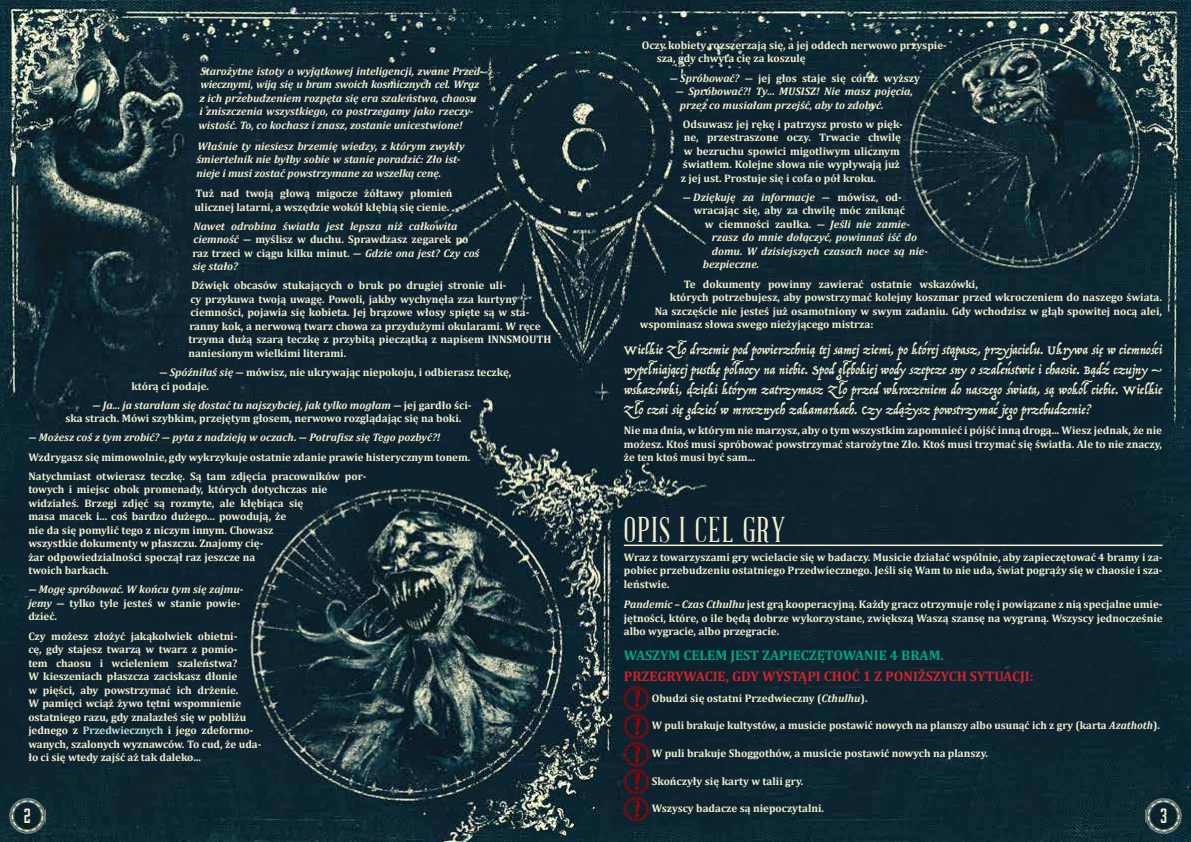
<style>
.page{position:relative;width:1191px;height:842px;background:#fff}
.page>*{position:absolute;margin:0;border:0;box-sizing:border-box;transform-origin:0 0}
.t1{font:35px "Abraham Lincoln";letter-spacing:.05em;color:#f4efcf}
.t2{font:21px "Moonshiner";color:#f4efcf}
.t3{font:700 14px "Cambria";color:#d2232a}
.t4{font:700 14px "Cambria";color:#00a587}
.t5{font:13.4px/20px "Trattatello";letter-spacing:.01em;color:#f4efcf;text-align:justify;scale:1.04 1}
.t6{font:700 11px/13.5px "Cambria";color:#f4efcf}
.t7{font:italic 700 11px/13.5px "Cambria";color:#f4efcf}
.s1{font-style:italic}
.s2{font-style:normal}
.s3{color:#bbe2d7}
</style>
<div class="page">
<img style="left:0;top:0;width:1191px;height:842px">
<hr style="left:624px;top:544px;width:538px;height:2px;background:#f4efcf">
<img style="left:624px;top:686px;width:25px;height:25px">
<img style="left:624px;top:713px;width:25px;height:26px">
<img style="left:624px;top:741px;width:25px;height:53px">
<img style="left:624px;top:796px;width:25px;height:25px">
<img style="left:9px;top:797px;width:36px;height:36px">
<img style="left:1145px;top:797px;width:36px;height:36px">
<p class="t6" style="left:657px;top:38px;width:291px;text-indent:-15px">Oczy kobiety rozszerzają się, a jej oddech nerwowo przyspie&shy;sza, gdy chwyta cię za koszulę</p>
<p class="t6" style="left:670px;top:71px;width:251px">― <span class="s1">Spróbować?</span> ― jej głos staje się coraz wyższy</p>
<p class="t7" style="left:676px;top:84px;width:238px"><span class="s2">―</span> Spróbować?! Ty... MUSISZ! Nie masz pojęcia,</p>
<p class="t7" style="left:680px;top:98px;width:205px">przez co musiałam przejść, aby to zdobyć.</p>
<p class="t6" style="left:681px;top:117px;width:224px">Odsuwasz jej rękę i patrzysz prosto w pięk&shy;ne, przestraszone oczy. Trwacie chwilę w bezruchu spowici migotliwym ulicznym światłem. Kolejne słowa nie wypływają już z jej ust. Prostuje się i cofa o pół kroku.</p>
<p class="t7" style="left:683px;top:190px;width:220px"><span class="s2">―</span> Dziękuję za informacje <span class="s2">― mówisz, od-</span></p>
<p class="t6" style="left:694px;top:204px;width:213px">wracając się, aby za chwilę móc zniknąć</p>
<p class="t6" style="left:705px;top:217px;width:207px">w ciemności zaułka. ― <span class="s1">Jeśli nie zamie-</span></p>
<p class="t7" style="left:712px;top:231px;width:206px">rzasz do mnie dołączyć, powinnaś iść do</p>
<p class="t7" style="left:712px;top:244px;width:217px">domu. W dzisiejszych czasach noce są nie-</p>
<p class="t7" style="left:703px;top:258px;width:58px">bezpieczne.</p>
<p class="t6" style="left:684px;top:277px;width:295px">Te dokumenty powinny zawierać ostatnie wskazówki,</p>
<p class="t6" style="left:670px;top:290px;width:493px">których potrzebujesz, aby powstrzymać kolejny koszmar przed wkroczeniem do naszego świata.</p>
<p class="t6" style="left:655px;top:304px;width:508px">Na szczęście nie jesteś już osamotniony w swym zadaniu. Gdy wchodzisz w głąb spowitej nocą alei,</p>
<p class="t6" style="left:640px;top:317px;width:235px">wspominasz słowa swego nieżyjącego mistrza:</p>
<p class="t5" style="left:624px;top:339px;width:519px">Wielkie Zło drzemie pod powierzchnią tej samej ziemi, po której stąpasz, przyjacielu. Ukrywa się w ciemności wypełniającej pustkę północy na niebie. Spod głębokiej wody szepcze sny o szaleństwie i chaosie. Bądź czujny – wskazówki, dzięki którym zatrzymasz Zło przed wkroczeniem do naszego świata, są wokół ciebie. Wielkie Zło czai się gdzieś w mrocznych zakamarkach. Czy zdążysz powstrzymać jego przebudzenie?</p>
<p class="t6" style="left:624px;top:423px;width:540px;text-align:justify">Nie ma dnia, w którym nie marzysz, aby o tym wszystkim zapomnieć i pójść inną drogą... Wiesz jednak, że nie możesz. Ktoś musi spróbować powstrzymać starożytne Zło. Ktoś musi trzymać się światła. Ale to nie znaczy, że ten ktoś musi być sam...</p>
<p class="t7" style="left:198px;top:64px;width:286px">Starożytne istoty o wyjątkowej inteligencji, zwane Przed&shy;wiecznymi<span class="s2">,</span> wiją się u bram swoich kosmicznych cel. Wraz z ich przebudzeniem rozpęta się era szaleństwa, chaosu<br>i zniszczenia wszystkiego, co postrzegamy jako rzeczy&shy;wistość. To, co kochasz i znasz, zostanie unicestwione!</p>
<p class="t7" style="left:196px;top:139px;width:270px">Właśnie ty niesiesz brzemię wiedzy, z którym zwykły śmiertelnik nie byłby sobie w stanie poradzić: Zło ist&shy;nieje i musi zostać powstrzymane za wszelką cenę.</p>
<p class="t6" style="left:194px;top:186px;width:259px">Tuż nad twoją głową migocze żółtawy płomień ulicznej latarni, a wszędzie wokół kłębią się cienie.</p>
<p class="t7" style="left:192px;top:219px;width:288px">Nawet odrobina światła jest lepsza niż całkowita ciemność <span class="s2">― myślisz w duchu. Sprawdzasz zegarek po raz trzeci w ciągu kilku minut. ―</span> Gdzie ona jest? Czy coś się stało?</p>
<p class="t6" style="left:188px;top:279px;width:364px">Dźwięk obcasów stukających o bruk po drugiej stronie uli-<br>cy przykuwa twoją uwagę. Powoli, jakby wychynęła zza kurtyny ciemności, pojawia się kobieta. Jej brązowe włosy spięte są w sta&shy;ranny kok, a nerwową twarz chowa za przydużymi okularami. W ręce trzyma dużą szarą teczkę z przybitą pieczątką z napisem INNSMOUTH naniesionym wielkimi literami.</p>
<p class="t6" style="left:131px;top:365px;width:381px;text-indent:28px">― <span class="s1">Spóźniłaś się</span> ― mówisz, nie ukrywając niepokoju, i odbierasz teczkę, którą ci podaje.</p>
<p class="t6" style="left:65px;top:398px;width:408px;text-indent:27px">― <span class="s1">Ja... ja starałam się dostać tu najszybciej, jak tylko mogłam</span> ― jej gardło ści&shy;ska strach. Mówi szybkim, przejętym głosem, nerwowo rozglądając się na boki.</p>
<p class="t6" style="left:28px;top:428px;width:443px;line-height:19.2px">― <span class="s1">Możesz coś z tym zrobić?</span> ― <span class="s1">pyta z nadzieją w oczach</span>. ― <span class="s1">Potrafisz się Tego pozbyć?!<br></span>Wzdrygasz się mimowolnie, gdy wykrzykuje ostatnie zdanie prawie histerycznym tonem.<br>Natychmiast otwierasz teczkę. Są tam zdjęcia pracowników por-</p>
<p class="t6" style="left:28px;top:482px;width:300px">towych i miejsc obok promenady, których dotychczas nie widziałeś. Brzegi zdjęć są rozmyte, ale kłębiąca się masa macek i... coś bardzo dużego... powodują, że<br>nie da się pomylić tego z niczym innym. Chowasz<br>wszystkie dokumenty w płaszczu. Znajomy cię-<br>żar odpowiedzialności spoczął raz jeszcze na<br>twoich barkach.</p>
<p class="t6" style="left:28px;top:583px;width:216px">― <span class="s1">Mogę spróbować. W końcu tym się zajmu&shy;jemy</span> ― tylko tyle jesteś w stanie powie&shy;dzieć.</p>
<p class="t6" style="left:28px;top:629px;width:234px">Czy możesz złożyć jakąkolwiek obietni-<br>cę, gdy stajesz twarzą w twarz z pomio-<br>tem chaosu i wcieleniem szaleństwa?<br>W kieszeniach płaszcza zaciskasz dłonie<br>w pięści, aby powstrzymać ich drżenie.<br>W pamięci wciąż żywo tętni wspomnienie ostatniego razu, gdy znalazłeś się w pobliżu jednego z <span class="s3">Przedwiecznych</span> i jego zdeformo&shy;wanych, szalonych wyznawców. To cud, że uda&shy;ło ci się wtedy zajść aż tak daleko...</p>
<h1 class="t1" style="left:624px;top:511px;width:163px">OPIS I CEL GRY</h1>
<p class="t6" style="left:624px;top:550px;width:540px;text-align:justify">Wraz z towarzyszami gry wcielacie się w badaczy. Musicie działać wspólnie, aby zapieczętować 4 bramy i za&shy;pobiec przebudzeniu ostatniego Przedwiecznego. Jeśli się Wam to nie uda, świat pogrąży się w chaosie i sza&shy;leństwie.</p>
<p class="t6" style="left:624px;top:598px;width:540px;text-align:justify"><span class="s1">Pandemic – Czas Cthulhu</span> jest grą kooperacyjną. Każdy gracz otrzymuje rolę i powiązane z nią specjalne umie&shy;jętności, które, o ile będą dobrze wykorzystane, zwiększą Waszą szansę na wygraną. Wszyscy jednocześnie albo wygracie, albo przegracie.</p>
<p class="t4" style="left:624px;top:646px;width:321px">WASZYM CELEM JEST ZAPIECZĘTOWANIE 4 BRAM.</p>
<p class="t3" style="left:624px;top:666px;width:411px">PRZEGRYWACIE, GDY WYSTĄPI CHOĆ 1 Z PONIŻSZYCH SYTUACJI:</p>
<p class="t6" style="left:651px;top:691px;width:217px">Obudzi się ostatni Przedwieczny (<span class="s1">Cthulhu</span>).</p>
<p class="t6" style="left:651px;top:718px;width:510px">W puli brakuje kultystów, a musicie postawić nowych na planszy albo usunąć ich z gry (karta <span class="s1">Azathoth</span>).</p>
<p class="t6" style="left:651px;top:746px;width:338px">W puli brakuje Shoggothów, a musicie postawić nowych na planszy.</p>
<p class="t6" style="left:651px;top:774px;width:153px">Skończyły się karty w talii gry.</p>
<p class="t6" style="left:651px;top:801px;width:174px">Wszyscy badacze są niepoczytalni.</p>
<h2 class="t2" style="left:24px;top:804px;width:8px">2</h2>
<h2 class="t2" style="left:1160px;top:804px;width:8px">3</h2>
</div>
